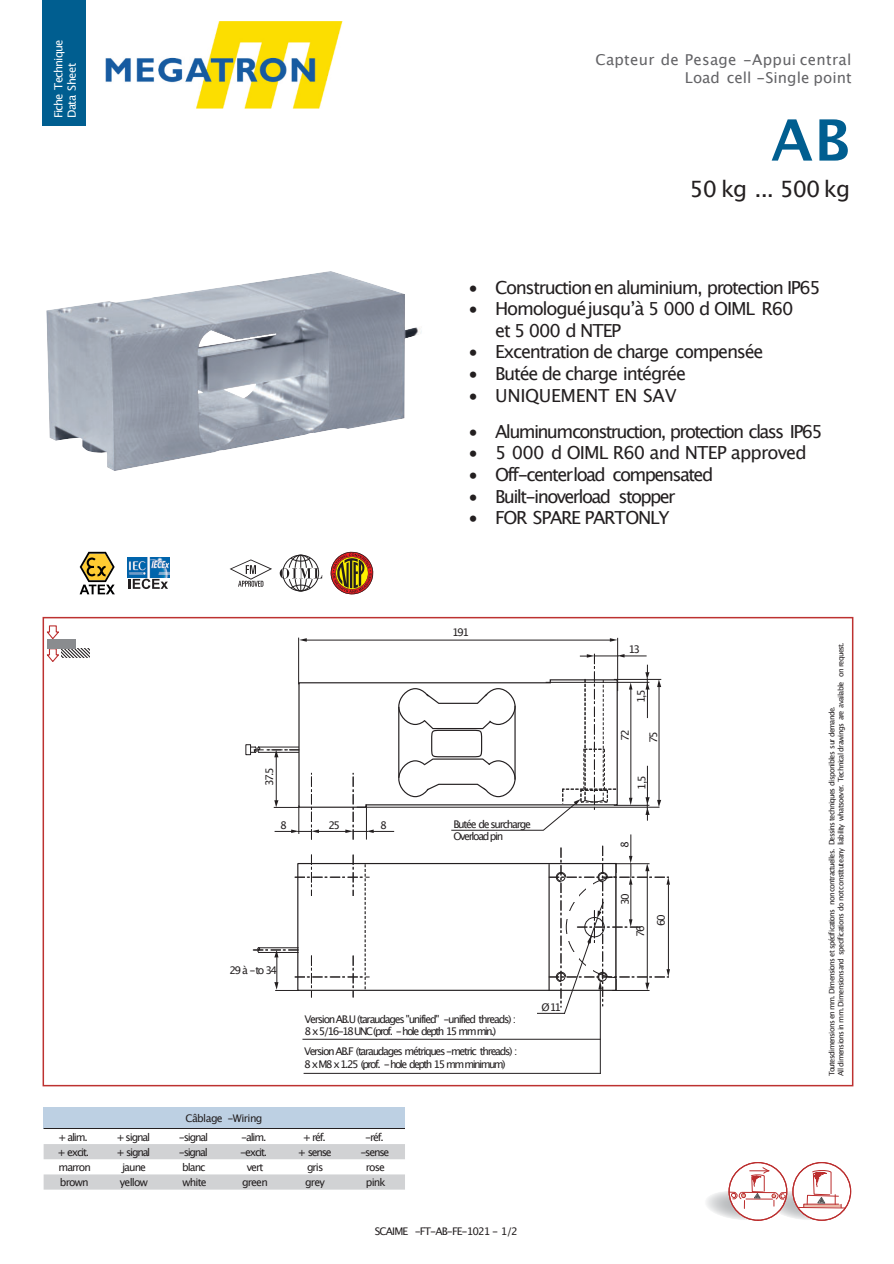
<style>
.page{position:relative;width:894px;height:1264px;background:#fff}
.page>*{position:absolute;margin:0;border:0;box-sizing:border-box;transform-origin:0 0}
.t1{font:700 57px "Lucida Grande";color:#005e90}
.t2{font:22.5px "Lucida Grande";letter-spacing:-.045em;color:#231f20}
.t3{font:18px/21.6px "Lucida Grande";letter-spacing:-.075em;color:#231f20}
.t4{font:18px "Lucida Grande";letter-spacing:-.095em;color:#231f20}
.t5{font:18px "Lucida Grande";letter-spacing:-.05em;color:#231f20}
.t6{font:18px "Lucida Grande";letter-spacing:-.015em;color:#231f20}
.t7{font:15px/18px "Lucida Grande";letter-spacing:.02em;color:#636366;text-align:right}
.t8{font:11.25px/13.5px "Lucida Grande";letter-spacing:-.075em;color:#fff}
.t9{font:10.5px/12.6px "Lucida Grande";letter-spacing:-.12em;color:#231f20}
.t10{font:10.5px "Lucida Grande";letter-spacing:-.085em;color:#231f20}
.t11{font:10.5px "Lucida Grande";letter-spacing:-.055em;color:#231f20}
.t12{font:7.5px/9px "Lucida Grande";letter-spacing:-.09em;color:#231f20}
</style>
<div class="page">
<div style="left:43px;top:617px;width:810px;height:469px;border:2px solid #bd3231"></div>
<div style="left:43px;top:0;width:43px;height:126px;background:#005e90"></div>
<img style="left:768px;top:1190px;width:48px;height:30px">
<svg style="left:792px;top:1162px;width:58px;height:58px"></svg>
<div style="left:792px;top:1161px;width:58px;height:59px;border:1px solid #bb2d2d;border-radius:50%"></div>
<svg style="left:797px;top:1169px;width:49px;height:39px"></svg>
<img style="left:706px;top:1191px;width:46px;height:29px">
<svg style="left:728px;top:1161px;width:59px;height:59px"></svg>
<div style="left:728px;top:1161px;width:59px;height:59px;border:1px solid #bb2d2d;border-radius:50%"></div>
<svg style="left:727px;top:1166px;width:59px;height:42px"></svg>
<svg style="left:45px;top:624px;width:14px;height:16px"></svg>
<svg style="left:45px;top:647px;width:44px;height:16px"></svg>
<div style="left:47px;top:639px;width:28px;height:9px;background:#8a8c8f"></div>
<img style="left:46px;top:271px;width:376px;height:200px">
<svg style="left:80px;top:551px;width:35px;height:43px"></svg>
<img style="left:127px;top:557px;width:43px;height:20px">
<svg style="left:129px;top:578px;width:39px;height:11px"></svg>
<svg style="left:229px;top:559px;width:43px;height:27px"></svg>
<svg style="left:279px;top:554px;width:43px;height:37px"></svg>
<svg style="left:330px;top:551px;width:43px;height:43px"></svg>
<div style="left:245px;top:744px;width:6px;height:11px;border:1px solid #231f20"></div>
<hr style="left:298px;top:638px;width:1px;height:45px;background:#231f20">
<svg style="left:299px;top:638px;width:7px;height:3px"></svg>
<svg style="left:609px;top:638px;width:8px;height:3px"></svg>
<hr style="left:305px;top:639px;width:306px;height:1px;background:#231f20">
<hr style="left:617px;top:638px;width:1px;height:52px;background:#231f20">
<hr style="left:600px;top:989px;width:1px;height:84px;background:#231f20">
<hr style="left:303px;top:1038px;width:297px;height:1px;background:#231f20">
<hr style="left:304px;top:1072px;width:296px;height:1px;background:#231f20">
<svg style="left:250px;top:654px;width:419px;height:359px"></svg>
<div style="left:556px;top:873px;width:9px;height:8px;border:1px solid #231f20;border-radius:50%"></div>
<img style="left:583px;top:917px;width:21px;height:19px">
<div style="left:44px;top:1107px;width:361px;height:21px;background:#bdd0e3"></div>
<svg style="left:44px;top:1144px;width:361px;height:45px"></svg>
<hr style="left:44px;top:1127px;width:361px;height:1px;background:#231f20">
<img style="left:105px;top:21px;width:237px;height:87px">
<p class="t8" style="left:52px;top:118px;width:80px;rotate:-90deg">Fiche Technique<br>Data Sheet</p>
<h3 class="t7" style="left:595px;top:52px;width:258px">Capteur de Pesage -Appui central<br>Load cell -Single point</h3>
<h1 class="t1" style="left:770px;top:116px;width:81px">AB</h1>
<h2 class="t2" style="left:689px;top:179px;width:162px">50 kg ... 500 kg</h2>
<h3 class="t3" style="left:468px;top:277px;width:354px">• Construction en aluminium, protection IP65</h3>
<h3 class="t3" style="left:495px;top:299px;width:299px;text-indent:-27px">• Homologuéjusquʼà 5 000 d OIML R60 et 5 000 d NTEP</h3>
<h3 class="t3" style="left:468px;top:342px;width:297px">• Excentration de charge compensée</h3>
<h3 class="t3" style="left:468px;top:364px;width:219px">• Butée de charge intégrée</h3>
<h3 class="t6" style="left:468px;top:387px;width:210px">• UNIQUEMENT EN SAV</h3>
<h3 class="t4" style="left:468px;top:423px;width:356px">• Aluminumconstruction, protection class IP65</h3>
<h3 class="t5" style="left:468px;top:445px;width:340px">• 5 000 d OIML R60 and NTEP approved</h3>
<h3 class="t3" style="left:468px;top:465px;width:247px">• Off-centerload compensated</h3>
<h3 class="t3" style="left:468px;top:486px;width:209px">• Built-inoverload stopper</h3>
<h3 class="t3" style="left:468px;top:508px;width:203px">• FOR SPARE PARTONLY</h3>
<p class="t9" style="left:452px;top:626px;width:18px">191</p>
<p class="t9" style="left:264px;top:786px;width:21px;rotate:-90deg">37.5</p>
<p class="t9" style="left:280px;top:819px;width:8px">8</p>
<p class="t9" style="left:328px;top:819px;width:13px">25</p>
<p class="t9" style="left:380px;top:819px;width:8px">8</p>
<p class="t9" style="left:453px;top:818px;width:79px">Butée de surcharge<br>Overload pin</p>
<p class="t9" style="left:229px;top:964px;width:49px">29à-to34</p>
<p class="t11" style="left:185px;top:1113px;width:79px">Câblage -Wiring</p>
<p class="t9" style="left:304px;top:1013px;width:213px">VersionAB.U (taraudages "unified" -unified threads) :<br>8 x 5/16-18 UNC (prof. - hole depth 15 mm min.)</p>
<p class="t9" style="left:304px;top:1045px;width:215px">Version AB.F (taraudages métriques -metric threads) :<br>8 x M8 x 1.25 (prof. - hole depth 15 mm minimum)</p>
<p class="t9" style="left:541px;top:1001px;width:21px">Ø11</p>
<p class="t9" style="left:628px;top:644px;width:13px">13</p>
<p class="t9" style="left:635px;top:703px;width:16px;rotate:-90deg">1,5</p>
<p class="t9" style="left:619px;top:740px;width:13px;rotate:-90deg">72</p>
<p class="t9" style="left:647px;top:742px;width:13px;rotate:-90deg">75</p>
<p class="t9" style="left:635px;top:789px;width:16px;rotate:-90deg">1,5</p>
<p class="t9" style="left:618px;top:847px;width:8px;rotate:-90deg">8</p>
<p class="t9" style="left:619px;top:904px;width:13px;rotate:-90deg">30</p>
<p class="t9" style="left:634px;top:936px;width:13px;rotate:-90deg">76</p>
<p class="t9" style="left:655px;top:926px;width:13px;rotate:-90deg">60</p>
<p class="t12" style="left:827px;top:1076px;width:435px;rotate:-90deg">Toutesdimensions en mm. Dimensions et spécifications non contractuelles. Dessins techniques disponibles sur demande.<br>All dimensions in mm. Dimensionsand specifications do not constituteany liability whatsoever. Technical drawings are available on request.</p>
<p class="t9" style="left:58px;top:1131px;width:31px">+ alim.</p>
<p class="t9" style="left:116px;top:1131px;width:35px">+ signal</p>
<p class="t9" style="left:179px;top:1131px;width:31px">-signal</p>
<p class="t9" style="left:241px;top:1131px;width:27px">-alim.</p>
<p class="t9" style="left:302px;top:1131px;width:25px">+ réf.</p>
<p class="t9" style="left:365px;top:1131px;width:20px">-réf.</p>
<p class="t9" style="left:57px;top:1146px;width:33px">+ excit.</p>
<p class="t9" style="left:116px;top:1146px;width:35px">+ signal</p>
<p class="t9" style="left:179px;top:1146px;width:31px">-signal</p>
<p class="t9" style="left:240px;top:1146px;width:28px">-excit.</p>
<p class="t9" style="left:298px;top:1146px;width:35px">+ sense</p>
<p class="t9" style="left:360px;top:1146px;width:30px">-sense</p>
<p class="t9" style="left:59px;top:1161px;width:34px">marron</p>
<p class="t9" style="left:122px;top:1161px;width:26px">jaune</p>
<p class="t9" style="left:182px;top:1161px;width:25px">blanc</p>
<p class="t9" style="left:247px;top:1161px;width:18px">vert</p>
<p class="t9" style="left:307px;top:1161px;width:18px">gris</p>
<p class="t9" style="left:366px;top:1161px;width:21px">rose</p>
<p class="t9" style="left:60px;top:1176px;width:30px">brown</p>
<p class="t9" style="left:120px;top:1176px;width:29px">yellow</p>
<p class="t9" style="left:182px;top:1176px;width:26px">white</p>
<p class="t9" style="left:242px;top:1176px;width:27px">green</p>
<p class="t9" style="left:305px;top:1176px;width:21px">grey</p>
<p class="t9" style="left:366px;top:1176px;width:21px">pink</p>
<p class="t10" style="left:374px;top:1226px;width:144px">SCAIME -FT-AB-FE-1021 - 1/2</p>
</div>
